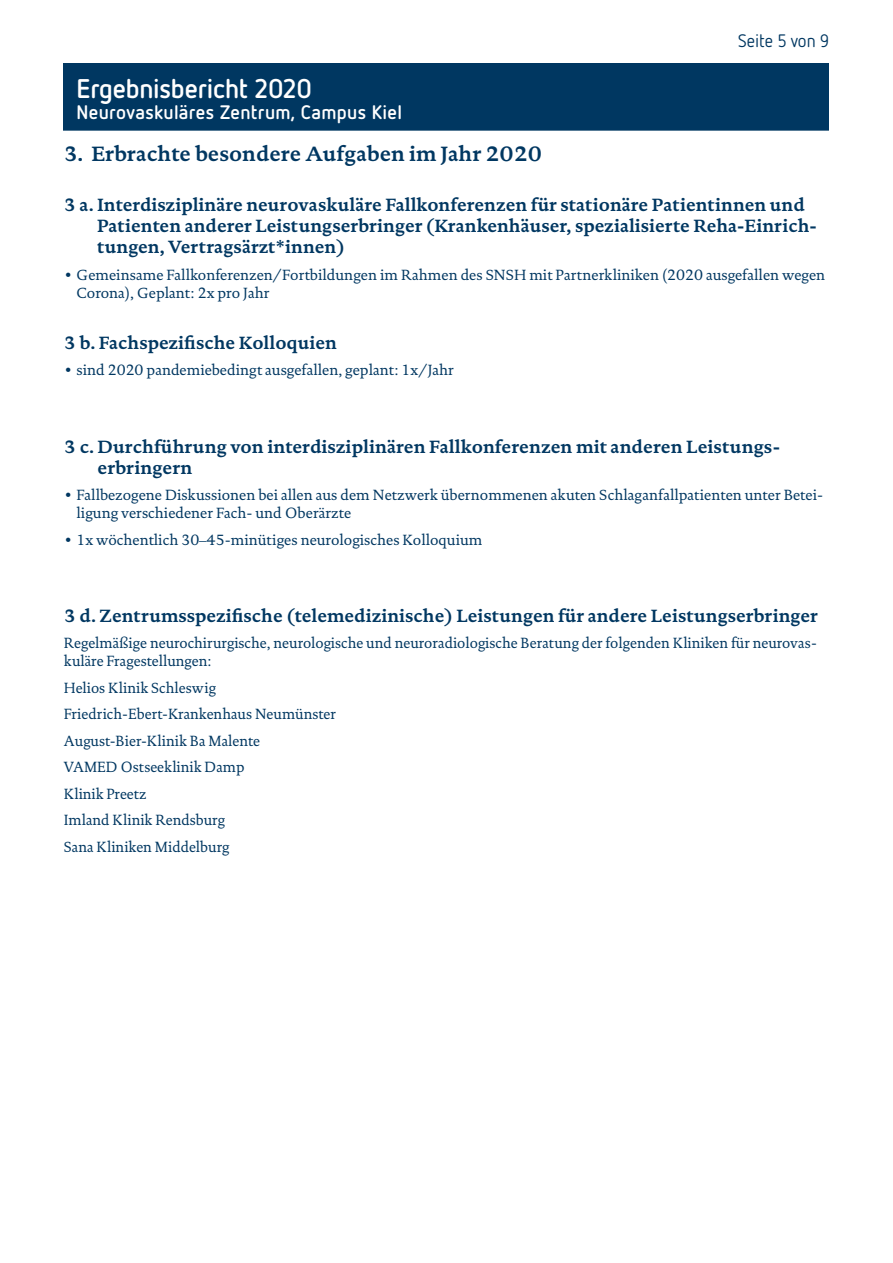
<style>
.page{position:relative;width:893px;height:1263px;background:#fff}
.page>*{position:absolute;margin:0;border:0;box-sizing:border-box;transform-origin:0 0}
.t1{font:700 27px "Netto OT";letter-spacing:-.01em;color:#fff}
.Subheadline{font:700 21px "DTL Documenta TOT";color:#003761}
.t2{font:700 19.5px "Netto OT";letter-spacing:.015em;color:#fff}
.Subheadline_2{font:700 18px/21px "DTL Documenta TOT";color:#003761}
.t3{font:18px "Netto OT";color:#003761}
.Fließ{font:15px/18px "DTL Documenta TOT";color:#003761}
</style>
<div class="page">
<div style="left:64px;top:64px;width:765px;height:68px;background:#003761"></div>
<hr style="left:43px;top:131px;width:807px;height:4px;background:#fff">
<h1 class="t1" style="left:77px;top:71px;width:237px">Ergebnisbericht 2020</h1>
<h3 class="t2" style="left:77px;top:100px;width:327px">Neurovaskuläres Zentrum, Campus Kiel</h3>
<p class="t3" style="left:738px;top:29px;width:93px">Seite 5 von 9</p>
<p class="Subheadline" style="left:64px;top:140px;width:480px">3. Erbrachte besondere Aufgaben im Jahr 2020</p>
<p class="Subheadline_2" style="left:97px;top:194px;width:721px;text-indent:-33px">3 a. Interdisziplinäre neurovaskuläre Fallkonferenzen für stationäre Patientinnen und<br>Patienten anderer Leistungserbringer (Krankenhäuser, spezialisierte Reha-Einrich&shy;tungen, Vertragsärzt*innen)</p>
<p class="Fließ" style="left:77px;top:266px;width:750px;text-indent:-13px">• Gemeinsame Fallkonferenzen/Fortbildungen im Rahmen des SNSH mit Partnerkliniken (2020 ausgefallen wegen<br>Corona), Geplant: 2x pro Jahr</p>
<p class="Subheadline_2" style="left:64px;top:332px;width:275px">3 b. Fachspezifische Kolloquien</p>
<p class="Fließ" style="left:64px;top:361px;width:391px">• sind 2020 pandemiebedingt ausgefallen, geplant: 1x/Jahr</p>
<p class="Subheadline_2" style="left:98px;top:435px;width:682px;text-indent:-34px">3 c. Durchführung von interdisziplinären Fallkonferenzen mit anderen Leistungs&shy;erbringern</p>
<p class="Fließ" style="left:77px;top:486px;width:748px;text-indent:-13px">• Fallbezogene Diskussionen bei allen aus dem Netzwerk übernommenen akuten Schlaganfallpatienten unter Betei&shy;ligung verschiedener Fach- und Oberärzte</p>
<p class="Fließ" style="left:64px;top:530px;width:420px">• 1x wöchentlich 30–45-minütiges neurologisches Kolloquium</p>
<p class="Subheadline_2" style="left:64px;top:605px;width:755px">3 d. Zentrumsspezifische (telemedizinische) Leistungen für andere Leistungserbringer</p>
<p class="Fließ" style="left:64px;top:634px;width:755px">Regelmäßige neurochirurgische, neurologische und neuroradiologische Beratung der folgenden Kliniken für neurovas&shy;kuläre Fragestellungen:</p>
<p class="Fließ" style="left:64px;top:679px;width:154px">Helios Klinik Schleswig</p>
<p class="Fließ" style="left:64px;top:705px;width:274px">Friedrich-Ebert-Krankenhaus Neumünster</p>
<p class="Fließ" style="left:64px;top:732px;width:198px">August-Bier-Klinik Ba Malente</p>
<p class="Fließ" style="left:64px;top:758px;width:182px">VAMED Ostseeklinik Damp</p>
<p class="Fließ" style="left:64px;top:785px;width:84px">Klinik Preetz</p>
<p class="Fließ" style="left:64px;top:811px;width:163px">Imland Klinik Rendsburg</p>
<p class="Fließ" style="left:64px;top:838px;width:167px">Sana Kliniken Middelburg</p>
</div>
